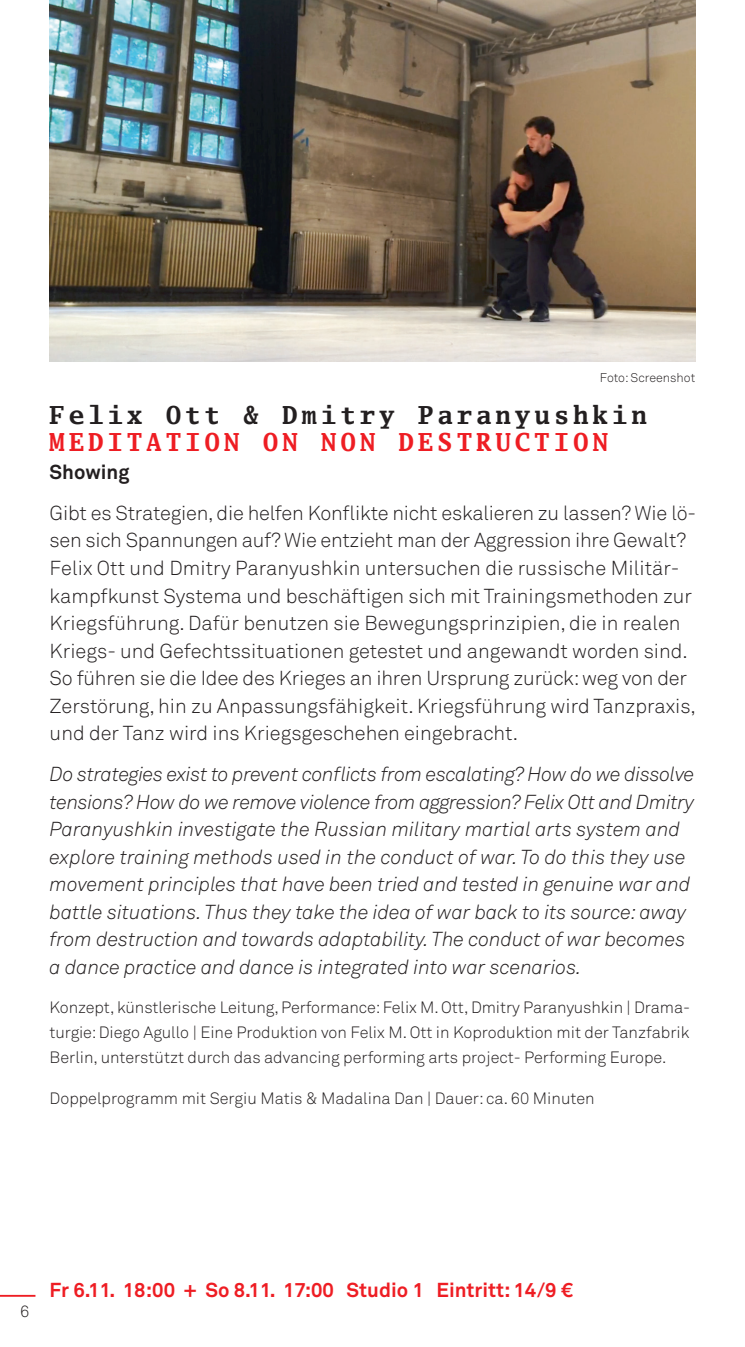
<style>
.page{position:relative;width:745px;height:1347px;background:#fff}
.page>*{position:absolute;margin:0;border:0;box-sizing:border-box;transform-origin:0 0}
.t1{font:700 25px "Luxi Mono";letter-spacing:.175em;color:#231f20}
.t2{font:700 25px "Luxi Mono";letter-spacing:.175em;color:#ee1d23}
.t3{font:300 20px/27.5px "Akkurat";color:#231f20}
.t4{font:italic 300 20px/27.5px "Akkurat";color:#231f20}
.t5{font:700 20px "Akkurat";color:#ee1d23}
.t6{font:700 20px "Akkurat";color:#231f20}
.t7{font:300 16.25px/25px "Akkurat";color:#231f20;text-align:justify}
.t8{font:300 12.5px "Akkurat";color:#231f20}
</style>
<div class="page">
<img style="left:50px;top:0;width:644px;height:361px">
<hr style="left:0;top:1294px;width:35px;height:2px;background:#ee1d23">
<p class="t8" style="left:599px;top:370px;width:97px">Foto: Screenshot</p>
<p class="t1" style="left:50px;top:398px;width:598px">Felix Ott &amp; Dmitry Paranyushkin</p>
<p class="t2" style="left:50px;top:426px;width:40px">Meditation</p>
<p class="t2" style="left:263px;top:426px;width:18px">on</p>
<p class="t2" style="left:321px;top:426px;width:38px">Non</p>
<p class="t2" style="left:398px;top:426px;width:210px">DESTRUC TION</p>
<p class="t6" style="left:50px;top:459px;width:81px">Showing</p>
<p class="t3" style="left:50px;top:499px;width:647px">Gibt es Strategien, die helfen Konflikte nicht eskalieren zu lassen? Wie lö&shy;sen sich Spannungen auf? Wie entzieht man der Aggression ihre Gewalt?<br>Felix Ott und Dmitry Paranyushkin untersuchen die russische Militär&shy;kampfkunst Systema und beschäftigen sich mit Trainingsmethoden zur Kriegsführung. Dafür benutzen sie Bewegungsprinzipien, die in realen Kriegs- und Gefechtssituationen getestet und angewandt worden sind.<br>So führen sie die Idee des Krieges an ihren Ursprung zurück: weg von der Zerstörung, hin zu Anpassungsfähigkeit. Kriegsführung wird Tanzpraxis, und der Tanz wird ins Kriegsgeschehen eingebracht.</p>
<p class="t4" style="left:50px;top:760px;width:646px">Do strategies exist to prevent conflicts from escalating? How do we dissolve tensions? How do we remove violence from aggression? Felix Ott and Dmitry Paranyushkin investigate the Russian military martial arts system and explore training methods used in the conduct of war. To do this they use movement principles that have been tried and tested in genuine war and battle situations. Thus they take the idea of war back to its source: away from destruction and towards adaptability. The conduct of war becomes a dance practice and dance is integrated into war scenarios.</p>
<p class="t7" style="left:50px;top:994px;width:641px">Konzept, künstlerische Leitung, Performance: Felix M. Ott, Dmitry Paranyushkin | Drama&shy;turgie: Diego Agullo | Eine Produktion von Felix M. Ott in Koproduktion mit der Tanzfabrik Berlin, unterstützt durch das advancing performing arts project- Performing Europe.</p>
<p class="t7" style="left:50px;top:1085px;width:546px">Doppelprogramm mit Sergiu Matis &amp; Madalina Dan | Dauer: ca. 60 Minuten</p>
<p class="t7" style="left:20px;top:1298px;width:11px">6</p>
<p class="t5" style="left:50px;top:1277px;width:524px">Fr 6.11. 18:00 + So 8.11. 17:00 Studio 1 Eintritt: 14/9 €</p>
</div>
